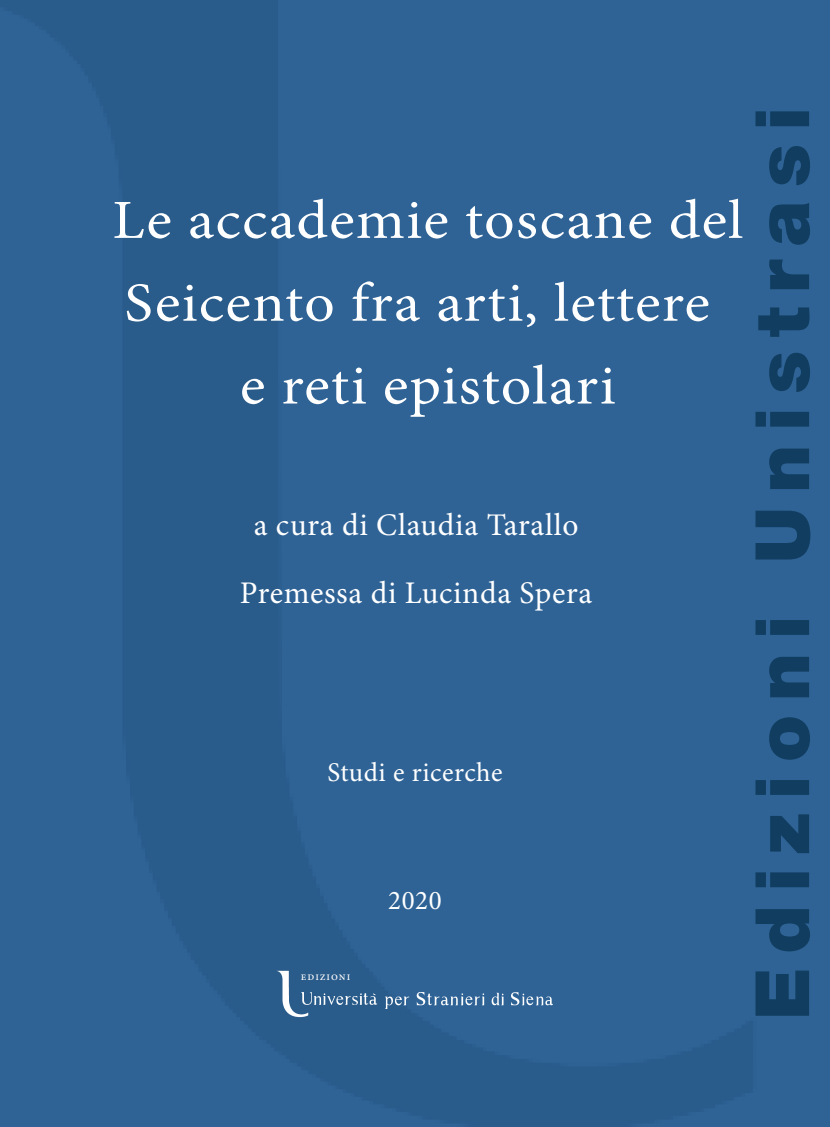
<style>
.page{position:relative;width:830px;height:1127px;background:#fff}
.page>*{position:absolute;margin:0;border:0;box-sizing:border-box;transform-origin:0 0}
.t1{font:900 75px "Helvetica Neue LT Std";letter-spacing:.18em;color:#113e60}
.t2{font:55.2px/82.8px "Minion Pro";letter-spacing:.02em;color:#fff;text-align:center;scale:1.09 1}
.t3{font:31.5px/67.5px "Minion Pro";letter-spacing:.02em;color:#fff;text-align:center}
.t4{font:27px "Minion Pro";letter-spacing:.02em;color:#fff}
.t5{font:11.85px "Minion Pro";letter-spacing:.08em;color:#fff}
</style>
<div class="page">
<img style="left:0;top:0;width:829px;height:1127px">
<img style="left:276px;top:931px;width:276px;height:97px">
<p class="t2" style="left:112px;top:181px;width:580px">Le accademie toscane del<br>Seicento fra arti, lettere<br>e reti epistolari</p>
<p class="t3" style="left:240px;top:492px;width:354px">a cura di Claudia Tarallo<br>Premessa di Lucinda Spera</p>
<p class="t4" style="left:327px;top:756px;width:177px">Studi e ricerche</p>
<p class="t5" style="left:301px;top:969px;width:51px">edizioni</p>
<p class="t4" style="left:388px;top:884px;width:55px">2020</p>
<h1 class="t1" style="left:737px;top:1020px;width:914px;rotate:-90deg">Edizioni Unistrasi</h1>
</div>
